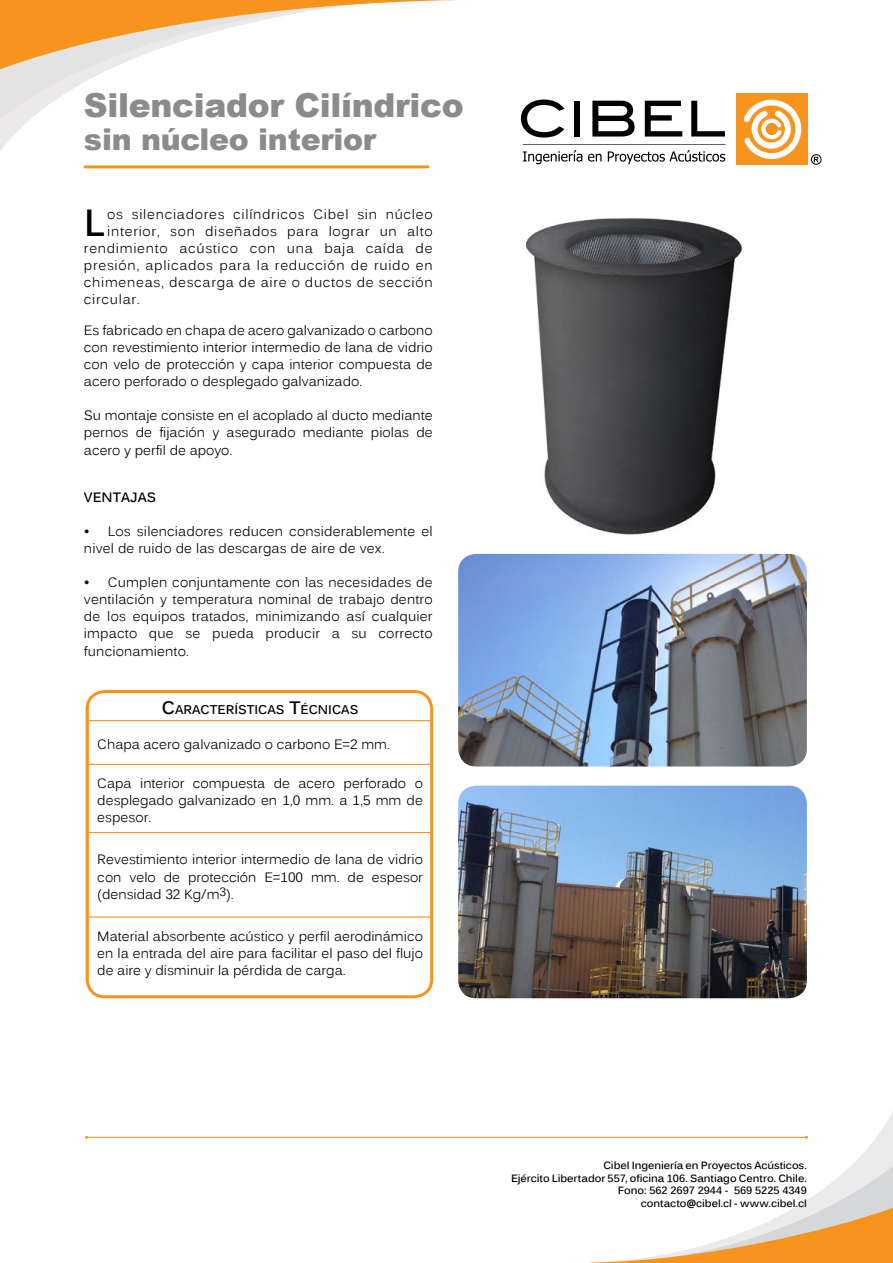
<style>
.page{position:relative;width:893px;height:1263px;background:#fff}
.page>*{position:absolute;margin:0;border:0;box-sizing:border-box;transform-origin:0 0}
.t1{font:700 37.65px "Kalinga";color:#000}
.t2{font:900 33px "Arial";letter-spacing:-.01em;color:#8b8b8c}
.t3{font:900 30px "Arial";letter-spacing:-.01em;color:#8b8b8c}
.t4{font:13.5px/17.1px "Kalinga";letter-spacing:.01em;color:#000;text-align:justify}
.t5{font:13.5px "Kalinga";letter-spacing:.05em;color:#000}
.t6{font:700 13.5px "Kalinga";color:#000}
.t7{font:700 12.6px "Kalinga";color:#000}
.t8{font:700 10.5px/12.6px "Kalinga";letter-spacing:-.005em;color:#000;text-align:right}
.s1{font-weight:700}
.s2{font-size:18px}
.s3{font-family:"Khmer UI"}
</style>
<div class="page">
<hr style="left:87px;top:1137px;width:719px;height:1px;background:#f7941e">
<hr style="left:85px;top:165px;width:343px;height:3px;background:#f7941e">
<svg style="left:592px;top:1111px;width:301px;height:55px"></svg>
<svg style="left:588px;top:1166px;width:305px;height:97px"></svg>
<svg style="left:0;top:119px;width:30px;height:32px"></svg>
<svg style="left:0;top:69px;width:109px;height:50px"></svg>
<svg style="left:0;top:0;width:456px;height:69px"></svg>
<svg style="left:521px;top:100px;width:44px;height:38px"></svg>
<div style="left:574px;top:101px;width:6px;height:36px;background:#000101"></div>
<svg style="left:592px;top:101px;width:43px;height:36px"></svg>
<svg style="left:645px;top:101px;width:37px;height:36px"></svg>
<svg style="left:691px;top:101px;width:34px;height:36px"></svg>
<svg style="left:523px;top:150px;width:59px;height:14px"></svg>
<svg style="left:588px;top:154px;width:14px;height:8px"></svg>
<svg style="left:608px;top:150px;width:117px;height:14px"></svg>
<div style="left:737px;top:94px;width:71px;height:71px;background:#f7941e"></div>
<svg style="left:743px;top:99px;width:59px;height:60px"></svg>
<hr style="left:523px;top:144px;width:203px;height:1px;background:#000101">
<svg style="left:811px;top:154px;width:10px;height:11px"></svg>
<img style="left:458px;top:554px;width:349px;height:212px">
<img style="left:458px;top:786px;width:349px;height:212px">
<img style="left:525px;top:218px;width:218px;height:317px">
<hr style="left:89px;top:720px;width:343px;height:1px;background:#f7941e">
<hr style="left:89px;top:764px;width:343px;height:1px;background:#f7941e">
<hr style="left:89px;top:832px;width:343px;height:1px;background:#f7941e">
<hr style="left:89px;top:916px;width:343px;height:1px;background:#f7941e">
<hr style="left:87px;top:691px;width:345px;height:1px;background:#f7941e">
<hr style="left:87px;top:691px;width:2px;height:30px;background:#f7941e">
<hr style="left:432px;top:691px;width:1px;height:30px;background:#f7941e">
<hr style="left:87px;top:917px;width:2px;height:80px;background:#f7941e">
<hr style="left:432px;top:917px;width:1px;height:80px;background:#f7941e">
<div style="left:86px;top:690px;width:347px;height:308px;border:3px solid #f7941e;border-radius:18px"></div>
<h2 class="t2" style="left:84px;top:81px;width:381px">Silenciador Cilíndrico</h2>
<h3 class="t3" style="left:84px;top:118px;width:294px">sin núcleo interior</h3>
<h1 class="t1" style="left:84px;top:198px;width:23px">L</h1>
<p class="t5" style="left:107px;top:205px;width:327px">os silenciadores cilíndricos Cibel sin núcleo</p>
<p class="t5" style="left:107px;top:222px;width:327px">interior, son diseñados para lograr un alto</p>
<p class="t5" style="left:84px;top:239px;width:350px">rendimiento acústico con una baja caída de</p>
<p class="t5" style="left:84px;top:256px;width:350px">presión, aplicados para la reducción de ruido en</p>
<p class="t5" style="left:84px;top:274px;width:350px">chimeneas, descarga de aire o ductos de sección</p>
<p class="t5" style="left:84px;top:291px;width:57px">circular.</p>
<p class="t4" style="left:84px;top:323px;width:350px">Es fabricado en chapa de acero galvanizado o carbono con revestimiento interior intermedio de lana de vidrio con velo de protección y capa interior compuesta de acero perforado o desplegado galvanizado.</p>
<p class="t4" style="left:84px;top:408px;width:350px">Su montaje consiste en el acoplado al ducto mediante pernos de fijación y asegurado mediante piolas de acero y perfil de apoyo.</p>
<p class="t6" style="left:84px;top:488px;width:74px">VENTAJAS</p>
<p class="t4" style="left:84px;top:524px;width:350px"><span class="s1">•</span> Los silenciadores reducen considerablemente el nivel de ruido de las descargas de aire de vex.</p>
<p class="t4" style="left:84px;top:575px;width:350px"><span class="s1">•</span> Cumplen conjuntamente con las necesidades de ventilación y temperatura nominal de trabajo dentro de los equipos tratados, minimizando así cualquier impacto que se pueda producir a su correcto funcionamiento.</p>
<p class="t7" style="left:162px;top:701px;width:198px"><span class="s2">C</span>ARACTERÍSTICAS <span class="s2">T</span>ÉCNICAS</p>
<p class="t4" style="left:97px;top:737px;width:294px">Chapa acero galvanizado o carbono E=2 mm.</p>
<p class="t4" style="left:97px;top:776px;width:327px">Capa interior compuesta de acero perforado o desplegado galvanizado en 1,0 mm. a 1,5 mm de espesor.</p>
<p class="t4" style="left:97px;top:852px;width:327px">Revestimiento interior intermedio de lana de vidrio con velo de protección E=100 mm. de espesor (densidad 32 Kg/m<sup>3</sup>).</p>
<p class="t4" style="left:97px;top:929px;width:327px">Material absorbente acústico y perfil aerodinámico en la entrada del aire para facilitar el paso del flujo de aire y disminuir la pérdida de carga.</p>
<p class="t8" style="left:511px;top:1160px;width:297px">Cibel Ingeniería en Proyectos Acústicos.<br>Ejército Libertador 557, oficina 106. Santiago Centro. Chile.<br>Fono: 562 2697 2944 - 569 5225 4349<br>contacto<span class="s3">@</span>cibel.cl - www.cibel.cl</p>
</div>
